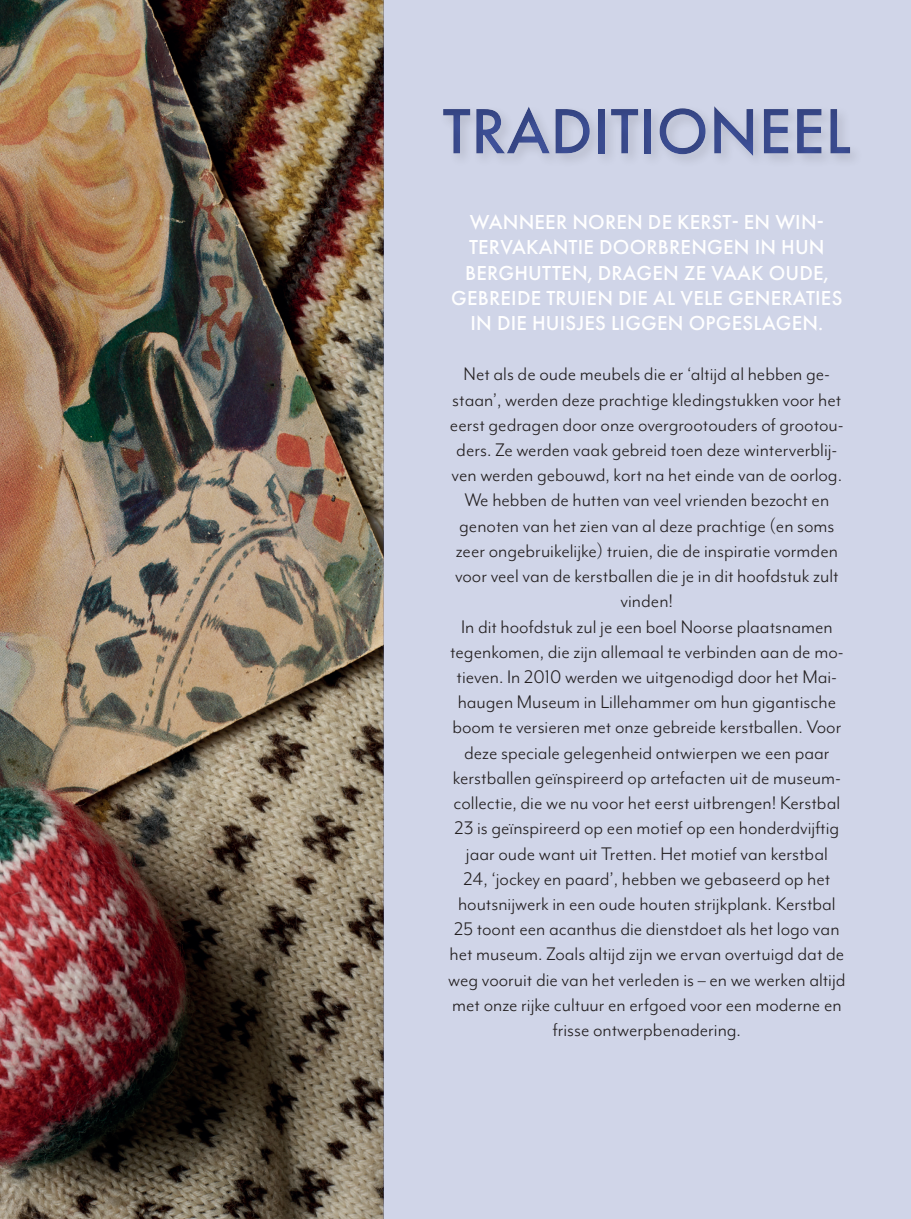
<style>
.page{position:relative;width:911px;height:1219px;background:#fff}
.page>*{position:absolute;margin:0;border:0;box-sizing:border-box;transform-origin:0 0}
.t1{font:500 66.5px "Futura PT";color:#4357a5}
.t2{font:21px/25.2px "Mr Eaves Mod OT";color:#231f20;text-align:center}
.t3{font:500 21px/25.2px "Futura PT";letter-spacing:.01em;color:#fff;text-align:center}
</style>
<div class="page">
<img style="left:0;top:0;width:383px;height:1218px">
<div style="left:383px;top:0;width:528px;height:1218px;background:#d0d5e8"></div>
<div style="left:417px;top:89px;width:494px;height:84px;background:#231f20;opacity:.25"></div>
<h1 class="t1" style="left:442px;top:91px;width:410px">TRADITIONEEL</h1>
<p class="t3" style="left:451px;top:209px;width:393px">WANNEER NOREN DE KERST- EN WIN-TERVAKANTIE DOORBRENGEN IN HUN BERGHUTTEN, DRAGEN ZE VAAK OUDE, GEBREIDE TRUIEN DIE AL VELE GENERATIES IN DIE HUISJES LIGGEN OPGESLAGEN.</p>
<p class="t2" style="left:448px;top:361px;width:399px">Net als de oude meubels die er ‘altijd al hebben ge&shy;staan’, werden deze prachtige kledingstukken voor het eerst gedragen door onze overgrootouders of grootou&shy;ders. Ze werden vaak gebreid toen deze winterverblij&shy;ven werden gebouwd, kort na het einde van de oorlog.<br>We hebben de hutten van veel vrienden bezocht en genoten van het zien van al deze prachtige (en soms zeer ongebruikelijke) truien, die de inspiratie vormden voor veel van de kerstballen die je in dit hoofdstuk zult vinden!<br>In dit hoofdstuk zul je een boel Noorse plaatsnamen tegenkomen, die zijn allemaal te verbinden aan de mo&shy;tieven. In 2010 werden we uitgenodigd door het Mai&shy;haugen Museum in Lillehammer om hun gigantische boom te versieren met onze gebreide kerstballen. Voor deze speciale gelegenheid ontwierpen we een paar kerstballen geïnspireerd op artefacten uit de museum&shy;collectie, die we nu voor het eerst uitbrengen! Kerstbal 23 is geïnspireerd op een motief op een honderdvijftig jaar oude want uit Tretten. Het motief van kerstbal<br>24, ‘jockey en paard’, hebben we gebaseerd op het houtsnijwerk in een oude houten strijkplank. Kerstbal 25 toont een acanthus die dienstdoet als het logo van het museum. Zoals altijd zijn we ervan overtuigd dat de weg vooruit die van het verleden is – en we werken altijd met onze rijke cultuur en erfgoed voor een moderne en frisse ontwerpbenadering.</p>
</div>
